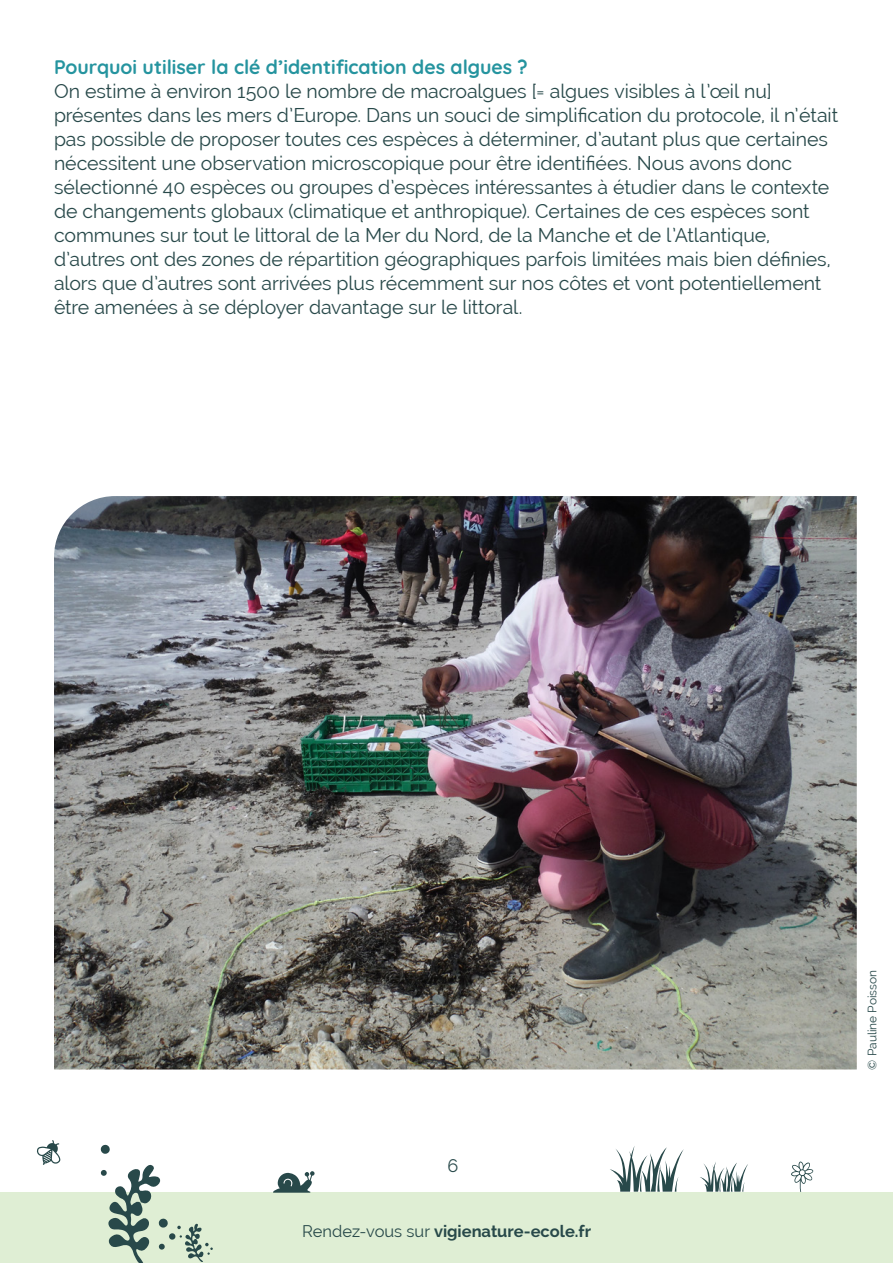
<style>
.page{position:relative;width:893px;height:1263px;background:#fff}
.page>*{position:absolute;margin:0;border:0;box-sizing:border-box;transform-origin:0 0}
.t1{font:19.5px/24px "Raleway";letter-spacing:-.005em;color:#28494a}
.t2{font:700 19.5px "Quicksand";color:#25949f}
.t3{font:18px "Raleway";color:#28494a}
.t4{font:700 16.5px "Raleway";color:#28494a}
.t5{font:12px "Raleway";color:#28494a}
.s1{font-weight:400}
</style>
<div class="page">
<div style="left:0;top:1192px;width:893px;height:71px;background:#dfeed4"></div>
<div style="left:101px;top:1169px;width:6px;height:7px;background:#28494a;border-radius:3px"></div>
<svg style="left:100px;top:1144px;width:10px;height:10px"></svg>
<div style="left:169px;top:1233px;width:7px;height:7px;background:#28494a;border-radius:3px"></div>
<svg style="left:108px;top:1164px;width:60px;height:99px"></svg>
<svg style="left:177px;top:1223px;width:36px;height:39px"></svg>
<svg style="left:273px;top:1171px;width:42px;height:22px"></svg>
<svg style="left:36px;top:1140px;width:25px;height:25px"></svg>
<svg style="left:700px;top:1162px;width:48px;height:30px"></svg>
<svg style="left:610px;top:1146px;width:74px;height:46px"></svg>
<svg style="left:791px;top:1161px;width:22px;height:31px"></svg>
<img style="left:54px;top:496px;width:803px;height:573px">
<p class="t2" style="left:54px;top:50px;width:475px">Pourquoi utiliser la clé d’identification des algues ?</p>
<p class="t1" style="left:54px;top:79px;width:786px">On estime à environ 1500 le nombre de macroalgues [= algues visibles à l’œil nu] présentes dans les mers d’Europe. Dans un souci de simplification du protocole, il n’était pas possible de proposer toutes ces espèces à déterminer, d’autant plus que certaines nécessitent une observation microscopique pour être identifiées. Nous avons donc sélectionné 40 espèces ou groupes d’espèces intéressantes à étudier dans le contexte de changements globaux (climatique et anthropique). Certaines de ces espèces sont communes sur tout le littoral de la Mer du Nord, de la Manche et de l’Atlantique, d’autres ont des zones de répartition géographiques parfois limitées mais bien définies, alors que d’autres sont arrivées plus récemment sur nos côtes et vont potentiellement être amenées à se déployer davantage sur le littoral.</p>
<p class="t3" style="left:447px;top:1155px;width:12px">6</p>
<p class="t4" style="left:302px;top:1221px;width:291px"><span class="s1">Rendez-vous sur</span> vigienature-ecole.fr</p>
<p class="t5" style="left:865px;top:1069px;width:101px;rotate:-90deg">© Pauline Poisson</p>
</div>
